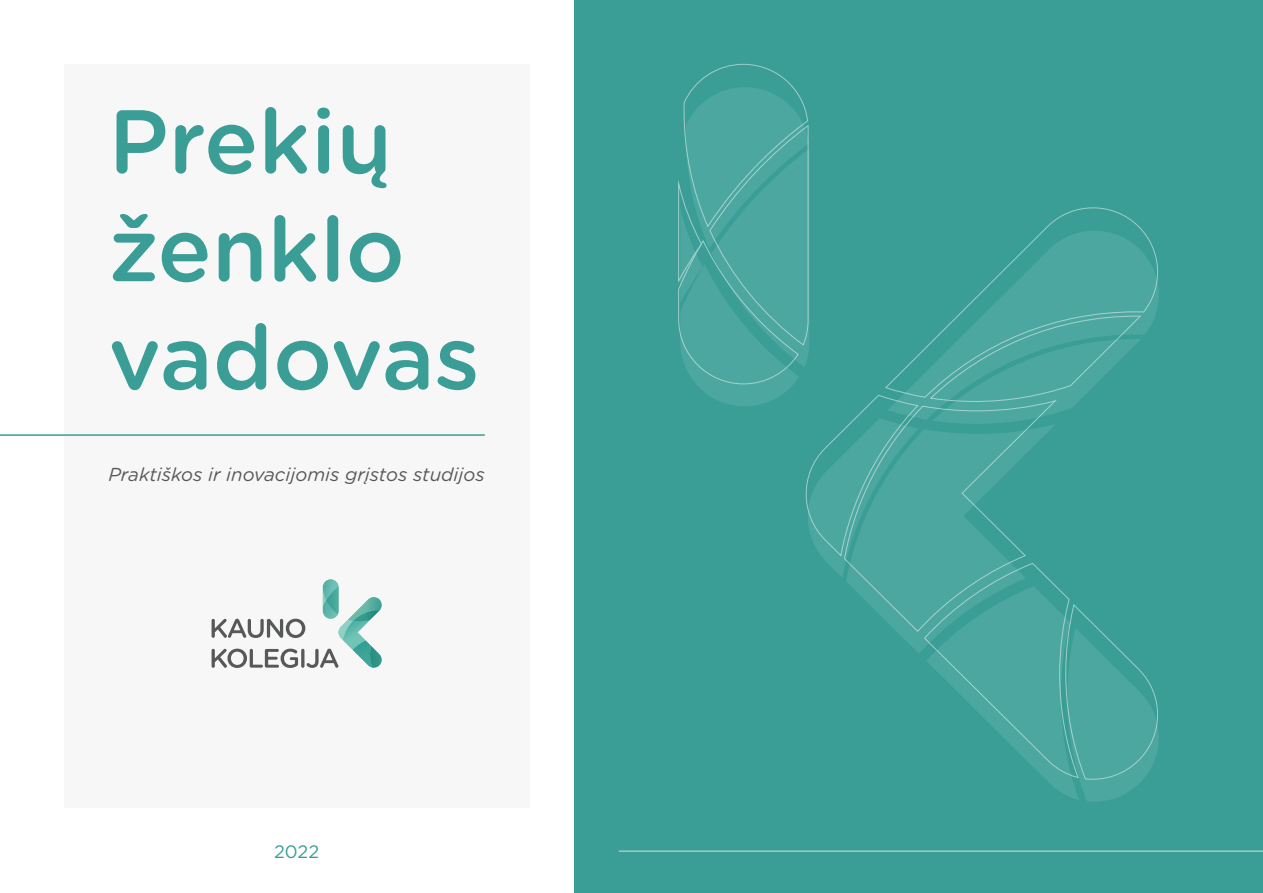
<style>
.page{position:relative;width:1263px;height:893px;background:#fff}
.page>*{position:absolute;margin:0;border:0;box-sizing:border-box;transform-origin:0 0}
.t1{font:500 90px/108px "Gotham Rounded";color:#3a9e97}
.t2{font:italic 18.75px "Gotham Rounded";color:#57585a}
.t3{font:18px "Gotham Rounded";color:#3a9e97}
</style>
<div class="page">
<div style="left:64px;top:64px;width:465px;height:743px;background:#f7f7f7"></div>
<div style="left:574px;top:0;width:689px;height:893px;background:#3a9e97"></div>
<hr style="left:0;top:434px;width:485px;height:2px;background:#3a9e97">
<hr style="left:619px;top:850px;width:644px;height:2px;background:#fff">
<svg style="left:212px;top:579px;width:170px;height:89px"></svg>
<svg style="left:678px;top:64px;width:481px;height:738px"></svg>
<h1 class="t1" style="left:108px;top:84px;width:373px">Prekių ženklo vadovas</h1>
<p class="t2" style="left:108px;top:461px;width:378px">Praktiškos ir inovacijomis grįstos studijos</p>
<p class="t3" style="left:274px;top:839px;width:47px">2022</p>
</div>
